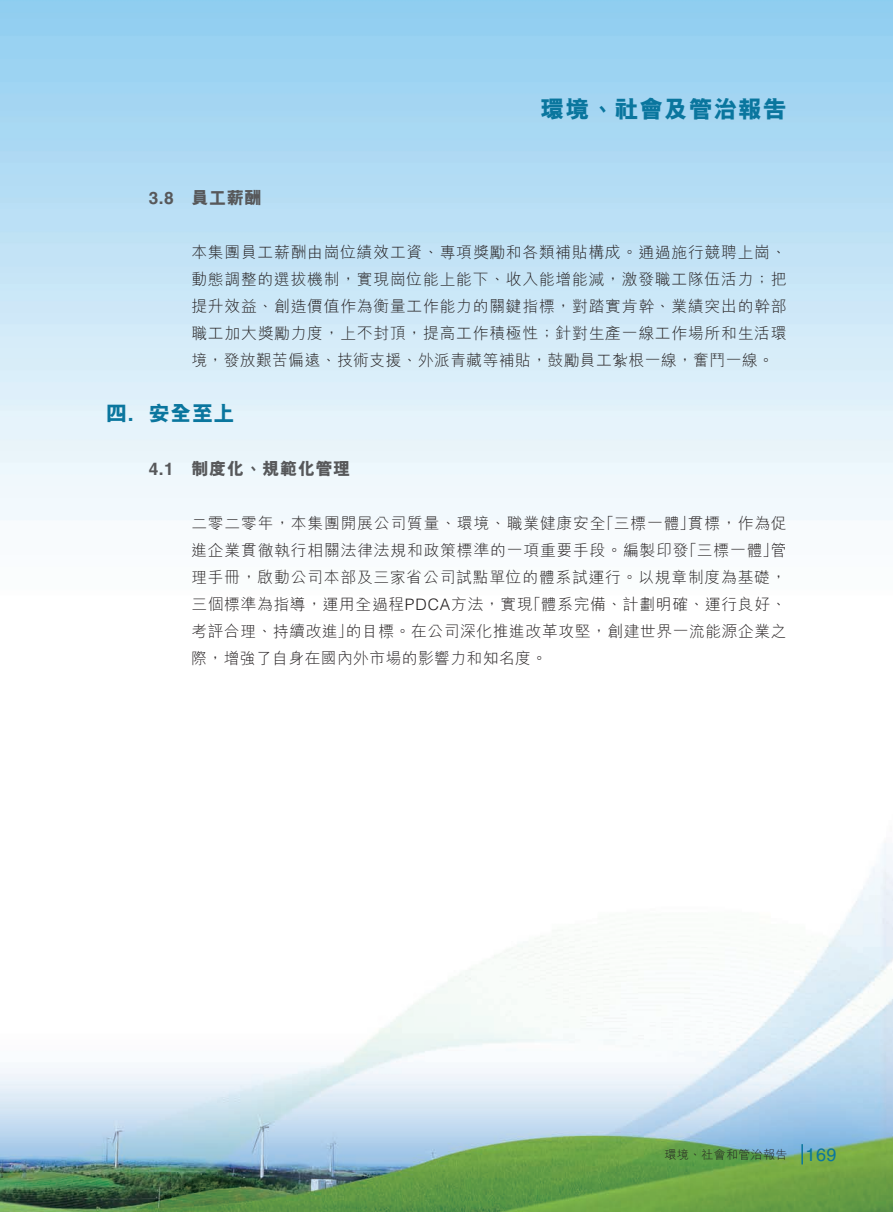
<style>
.page{position:relative;width:893px;height:1212px;background:#fff}
.page>*{position:absolute;margin:0;border:0;box-sizing:border-box;transform-origin:0 0}
.t1{font:800 24px "M Hei HK";letter-spacing:.03em;color:#0a769e}
.t2{font:800 21px "M Hei HK";color:#0a769e}
.t3{font:800 17.25px "M Hei HK";letter-spacing:.03em;color:#57585a}
.t4{font:300 15.75px/27px "M Hei HK";letter-spacing:.03em;color:#231f20;text-align:justify}
.t5{font:300 12px "M Hei HK";letter-spacing:.03em;color:#231f20}
.s1{font-family:"Helvetica LT Std";font-weight:700}
.s2{font-family:"Helvetica LT Std"}
.s3{font-family:"Helvetica LT Std";font-weight:400;font-size:18px;color:#0a769e}
</style>
<div class="page">
<img style="left:0;top:0;width:893px;height:1212px">
<hr style="left:801px;top:1144px;width:2px;height:20px;background:#0a769e">
<h1 class="t1" style="left:541px;top:97px;width:248px">環境、社會及管治報告</h1>
<p class="t3" style="left:149px;top:189px;width:114px"><span class="s1">3.8</span> 員工薪酬</p>
<p class="t4" style="left:191px;top:238px;width:597px">本集團員工薪酬由崗位績效工資、專項獎勵和各類補貼構成。通過施行競聘上崗、動態調整的選拔機制，實現崗位能上能下、收入能增能減，激發職工隊伍活力；把提升效益、創造價值作為衡量工作能力的關鍵指標，對踏實肯幹、業績突出的幹部職工加大獎勵力度，上不封頂，提高工作積極性；針對生產一線工作場所和生活環境，發放艱苦偏遠、技術支援、外派青藏等補貼，鼓勵員工紮根一線，奮鬥一線。</p>
<h2 class="t2" style="left:106px;top:403px;width:130px">四<span class="s1">.</span> 安全至上</h2>
<p class="t3" style="left:149px;top:460px;width:203px"><span class="s1">4.1</span> 制度化、規範化管理</p>
<p class="t4" style="left:191px;top:510px;width:597px">二零二零年，本集團開展公司質量、環境、職業健康安全「三標一體」貫標，作為促進企業貫徹執行相關法律法規和政策標準的一項重要手段。編製印發「三標一體」管理手冊，啟動公司本部及三家省公司試點單位的體系試運行。以規章制度為基礎，三個標準為指導，運用全過程<span class="s2">PDCA</span>方法，實現「體系完備、計劃明確、運行良好、考評合理、持續改進」的目標。在公司深化推進改革攻堅，創建世界一流能源企業之際，增強了自身在國內外市場的影響力和知名度。</p>
<p class="t5" style="left:664px;top:1148px;width:174px">環境、社會和管治報告 <span class="s3">169</span></p>
</div>
